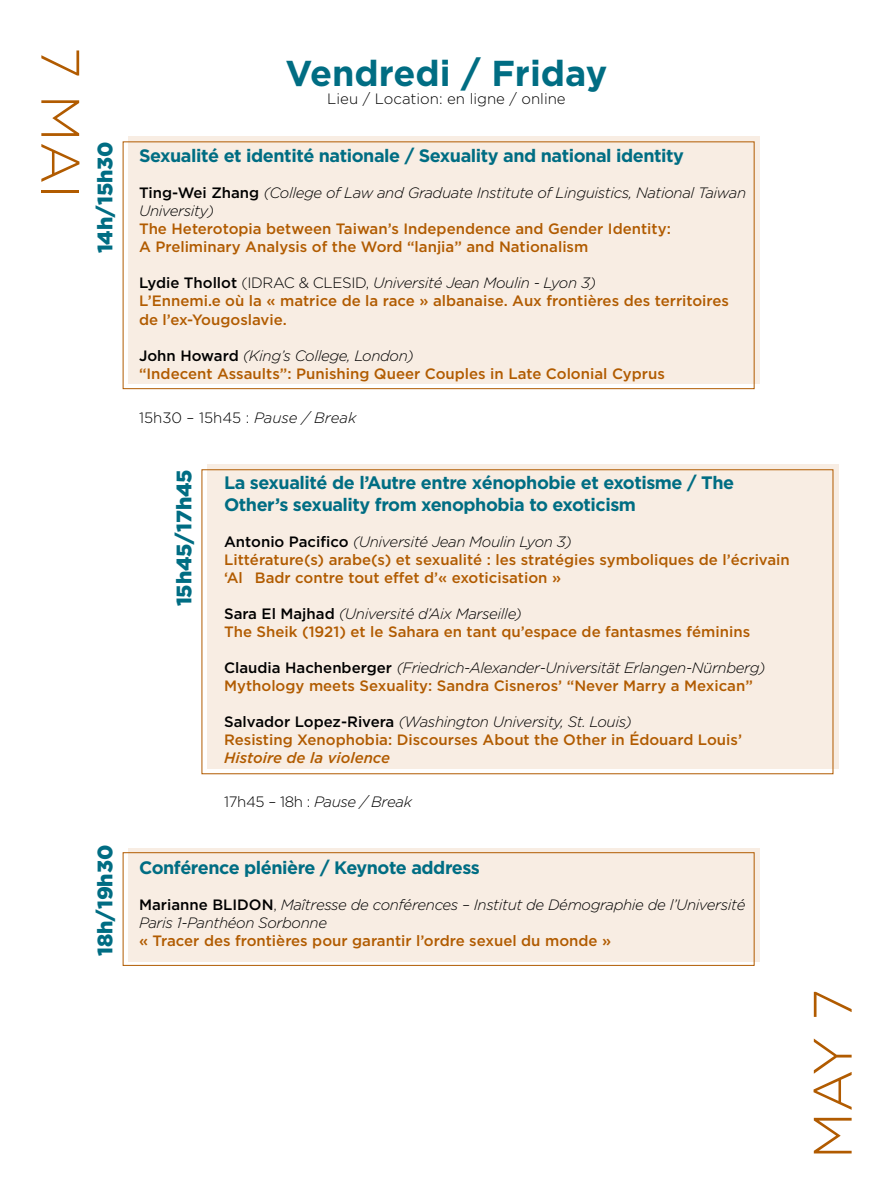
<style>
.page{position:relative;width:893px;height:1191px;background:#fff}
.page>*{position:absolute;margin:0;border:0;box-sizing:border-box;transform-origin:0 0}
.t1{font:300 54px "Gotham";color:#b15b00}
.t2{font:700 36px "Gotham";color:#006d83}
.t3{font:900 21px "Gotham";color:#006d83}
.t4{font:700 18px/21.6px "Gotham";letter-spacing:-.025em;color:#006d83}
.t5{font:500 15px/18px "Gotham";color:#b15b00}
.t6{font:italic 300 15px/18px "Gotham";letter-spacing:-.025em;color:#000}
.t7{font:300 15px "Gotham";color:#000}
.t8{font:italic 500 15px "Gotham";color:#b15b00}
.s1{font-weight:500;font-style:normal}
.s2{color:#000}
.s3{font-weight:300;color:#000}
.s4{font-weight:300;font-style:italic;color:#000}
.s5{font-style:italic}
.s6{font-style:normal}
</style>
<div class="page">
<div style="left:128px;top:136px;width:631px;height:248px;background:#f8ede3"></div>
<div style="left:207px;top:464px;width:631px;height:304px;background:#f8ede3"></div>
<div style="left:128px;top:848px;width:631px;height:113px;background:#f8ede3"></div>
<div style="left:123px;top:141px;width:631px;height:248px;border:1px solid #b15b00"></div>
<div style="left:123px;top:852px;width:631px;height:113px;border:1px solid #b15b00"></div>
<h1 class="t1" style="left:90px;top:47px;width:154px;rotate:90deg">7 MAI</h1>
<h3 class="t3" style="left:93px;top:253px;width:113px;rotate:-90deg">14h/15h30</h3>
<h3 class="t3" style="left:93px;top:956px;width:113px;rotate:-90deg">18h/19h30</h3>
<h2 class="t2" style="left:286px;top:52px;width:323px">Vendredi / Friday</h2>
<p class="t7" style="left:327px;top:90px;width:240px">Lieu / Location: en ligne / online</p>
<p class="t4" style="left:139px;top:145px;width:546px">Sexualité et identité nationale / Sexuality and national identity</p>
<p class="t6" style="left:139px;top:184px;width:609px"><span class="s1">Ting-Wei Zhang</span> (College of Law and Graduate Institute of Linguistics, National Taiwan<br>University)</p>
<p class="t5" style="left:139px;top:220px;width:533px">The Heterotopia between Taiwan’s Independence and Gender Identity:<br>A Preliminary Analysis of the Word “lanjia” and Nationalism</p>
<p class="t5" style="left:139px;top:274px;width:591px"><span class="s2">Lydie Thollot</span> <span class="s3">(IDRAC &amp; CLESID,</span> <span class="s4">Université Jean Moulin - Lyon 3)<br></span>L’Ennemi.e où la « matrice de la race » albanaise. Aux frontières des territoires de l’ex-Yougoslavie.</p>
<p class="t5" style="left:139px;top:346px;width:527px"><span class="s2">John Howard</span> <span class="s4">(King’s College, London)<br></span>“Indecent Assaults”: Punishing Queer Couples in Late Colonial Cyprus</p>
<p class="t7" style="left:139px;top:409px;width:219px">15h30 – 15h45 : <span class="s5">Pause / Break</span></p>
<h3 class="t3" style="left:172px;top:606px;width:138px;rotate:-90deg">15h45/17h45</h3>
<p class="t4" style="left:224px;top:471px;width:512px">La sexualité de l’Autre entre xénophobie et exotisme / The<br>Other’s sexuality from xenophobia to exoticism</p>
<p class="t5" style="left:224px;top:532px;width:567px"><span class="s2">Antonio Pacifico</span> <span class="s4">(Université Jean Moulin Lyon 3)<br></span>Littérature(s) arabe(s) et sexualité : les stratégies symboliques de l’écrivain ‘Alī Badr contre tout effet d’« exoticisation »</p>
<p class="t5" style="left:224px;top:604px;width:528px"><span class="s2">Sara El Majhad</span> <span class="s4">(Université d’Aix Marseille)<br></span>The Sheik (1921) et le Sahara en tant qu’espace de fantasmes féminins</p>
<p class="t5" style="left:224px;top:658px;width:543px"><span class="s2">Claudia Hachenberger</span> <span class="s4">(Friedrich-Alexander-Universität Erlangen-Nürnberg)<br></span>Mythology meets Sexuality: Sandra Cisneros’ “Never Marry a Mexican”</p>
<p class="t5" style="left:224px;top:712px;width:519px"><span class="s2">Salvador Lopez-Rivera</span> <span class="s4">(Washington University, St. Louis)<br></span>Resisting Xenophobia: Discourses About the Other in Édouard Louis’</p>
<p class="t8" style="left:224px;top:749px;width:168px">Histoire de la violence</p>
<p class="t6" style="left:224px;top:793px;width:189px"><span class="s6">17h45 – 18h :</span> Pause / Break</p>
<p class="t4" style="left:139px;top:856px;width:342px">Conférence plénière / Keynote address</p>
<p class="t6" style="left:139px;top:895px;width:608px"><span class="s1">Marianne BLIDON</span><span class="s6">,</span> Maîtresse de conférences – Institut de Démographie de l’Université<br>Paris 1-Panthéon Sorbonne</p>
<p class="t5" style="left:139px;top:931px;width:474px">« Tracer des frontières pour garantir l’ordre sexuel du monde »</p>
<h1 class="t1" style="left:803px;top:1159px;width:172px;rotate:-90deg">MAY 7</h1>
</div>
